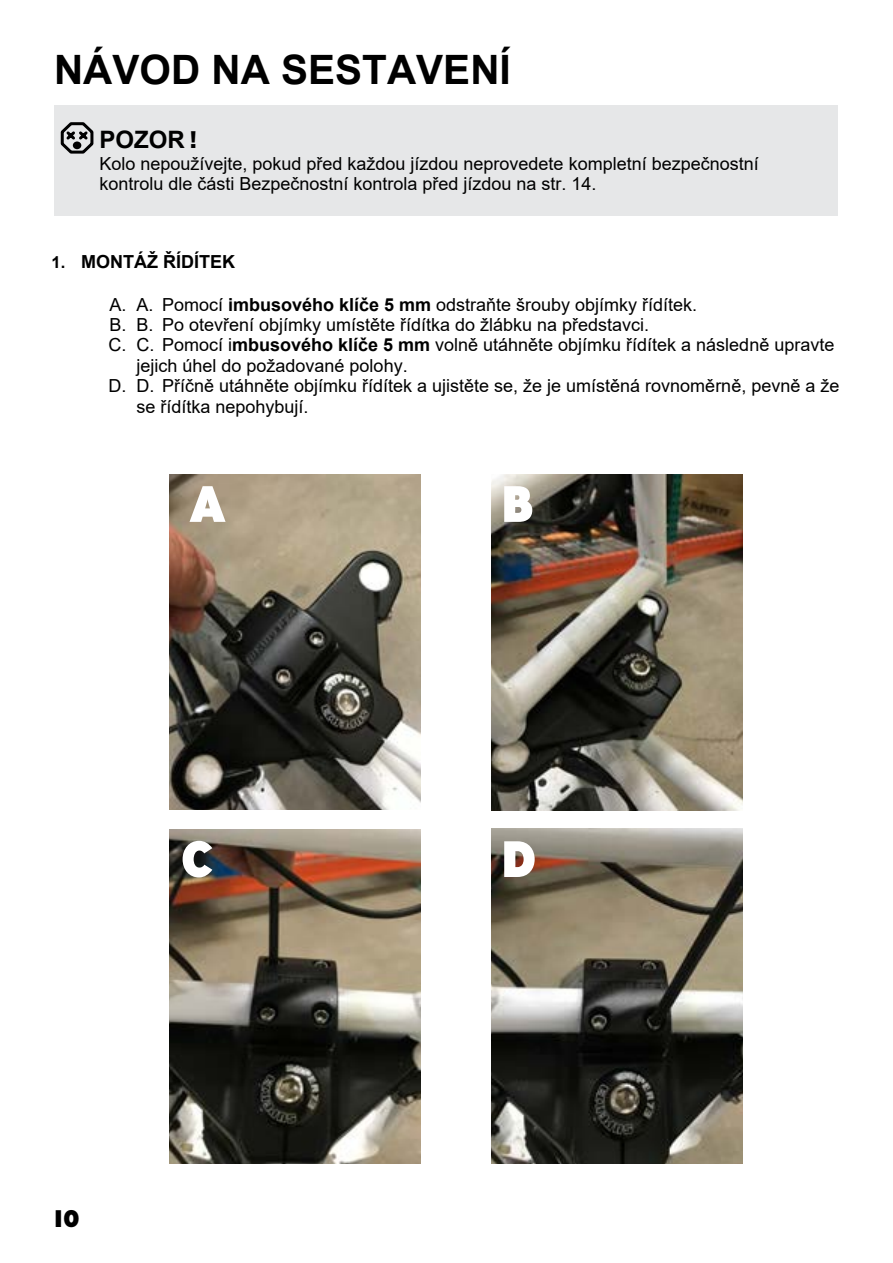
<style>
.page{position:relative;width:893px;height:1263px;background:#fff}
.page>*{position:absolute;margin:0;border:0;box-sizing:border-box;transform-origin:0 0}
.t1{font:800 51px "Ministry";color:#fff}
.t2{font:700 40.5px "Arial";color:#000}
.t3{font:700 24px "Arial";color:#000}
.t4{font:800 24px "Ministry";color:#000}
.t5{font:18px/20.4px "Arial";color:#000}
.t6{font:700 18px "Arial";color:#000}
.s1{font-family:"Ministry"}
.s2{font-size:16.5px}
.s3{font-weight:700}
</style>
<div class="page">
<div style="left:55px;top:105px;width:783px;height:111px;background:#e6e7e8"></div>
<svg style="left:60px;top:122px;width:34px;height:32px"></svg>
<img style="left:169px;top:475px;width:251px;height:334px">
<img style="left:169px;top:829px;width:251px;height:335px">
<img style="left:491px;top:475px;width:252px;height:335px">
<img style="left:491px;top:828px;width:252px;height:336px">
<h2 class="t2" style="left:54px;top:41px;width:458px">NÁVOD NA SESTAVENÍ</h2>
<h3 class="t3" style="left:99px;top:122px;width:99px">POZOR <span class="s1">!</span></h3>
<p class="t5" style="left:99px;top:153px;width:661px">Kolo nepoužívejte, pokud před každou jízdou neprovedete kompletní bezpečnostní kontrolu dle části Bezpečnostní kontrola před jízdou na str. 14.</p>
<p class="t6" style="left:52px;top:249px;width:185px"><span class="s2">1.</span> MONTÁŽ ŘÍDÍTEK</p>
<p class="t5" style="left:110px;top:294px;width:589px">A. A. Pomocí <span class="s3">imbusového klíče 5 mm</span> odstraňte šrouby objímky řídítek.</p>
<p class="t5" style="left:110px;top:314px;width:541px">B. B. Po otevření objímky umístěte řídítka do žlábku na představci.</p>
<p class="t5" style="left:109px;top:335px;width:727px">C. C. Pomocí i<span class="s3">mbusového klíče 5 mm</span> volně utáhněte objímku řídítek a následně upravte</p>
<p class="t5" style="left:136px;top:355px;width:273px">jejich úhel do požadované polohy.</p>
<p class="t5" style="left:109px;top:376px;width:732px">D. D. Příčně utáhněte objímku řídítek a ujistěte se, že je umístěná rovnoměrně, pevně a že</p>
<p class="t5" style="left:136px;top:396px;width:174px">se řídítka nepohybují.</p>
<h1 class="t1" style="left:189px;top:469px;width:39px">A</h1>
<h1 class="t1" style="left:501px;top:469px;width:35px">B</h1>
<h1 class="t1" style="left:180px;top:824px;width:35px">C</h1>
<h1 class="t1" style="left:501px;top:824px;width:38px">D</h1>
<h3 class="t4" style="left:54px;top:1202px;width:27px">10</h3>
</div>
